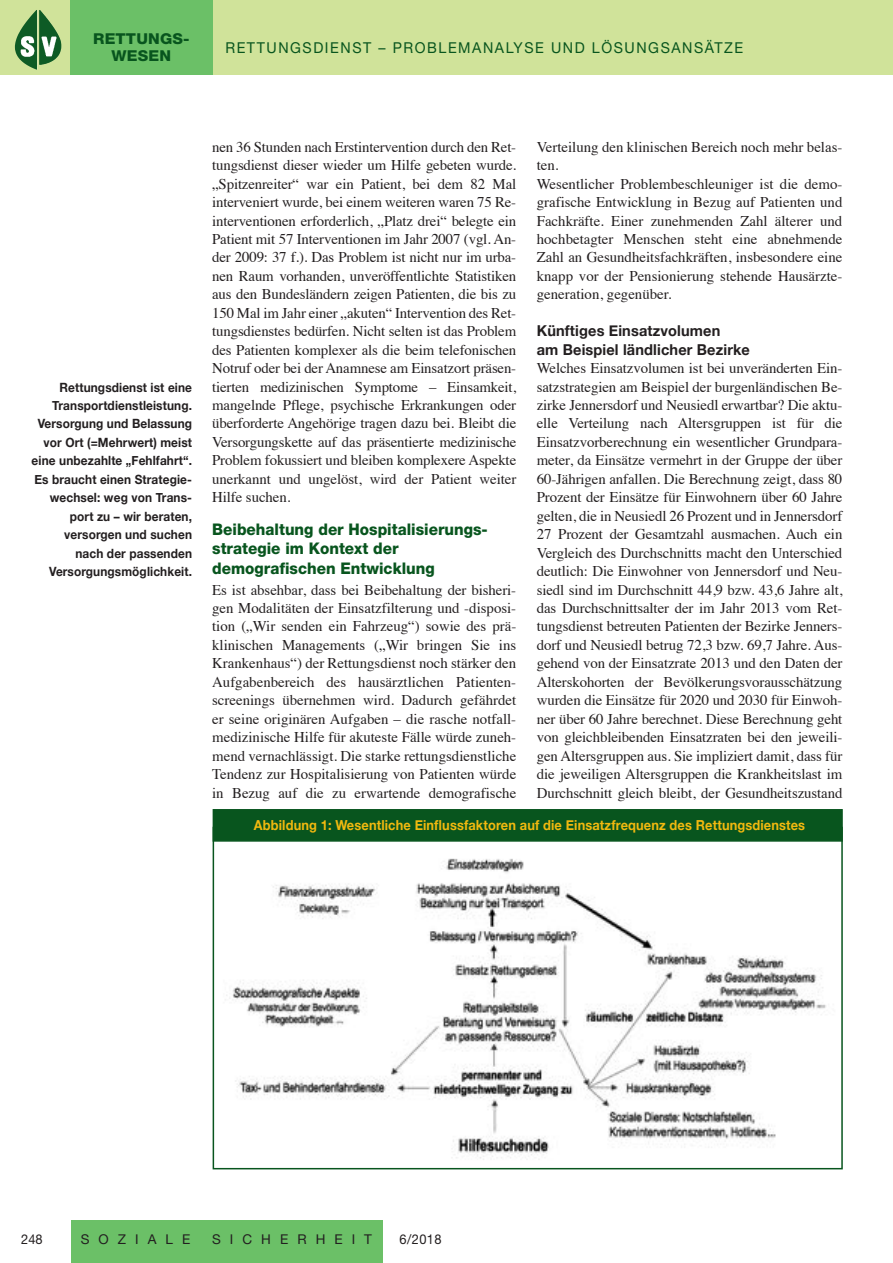
<style>
.page{position:relative;width:893px;height:1263px;background:#fff}
.page>*{position:absolute;margin:0;border:0;box-sizing:border-box;transform-origin:0 0}
.t1{font:800 16.05px/19.5px "Helvetica Neue";color:#08551e;scale:.95 1}
.t2{font:15px "Helvetica Neue LT Std";letter-spacing:.11em;color:#08551e;scale:.95 1}
.t3{font:700 15px/18.5px "Helvetica Neue";letter-spacing:.01em;color:#231f20}
.t4{font:800 15px/17.5px "Helvetica Neue LT Std";letter-spacing:.01em;color:#08551e;text-align:center;scale:1.05 1}
.t5{font:14.85px/18.5px "Times";color:#231f20;text-align:justify}
.t6{font:700 13.8px "Helvetica Neue";letter-spacing:.01em;color:#f2b90f;scale:.93 1}
.t7{font:13.5px "Helvetica Neue LT Std";letter-spacing:.67em;color:#231f20}
.t8{font:13.5px "Helvetica Neue LT Std";letter-spacing:.67em;color:#231f20;scale:.95 1}
.t9{font:700 12.75px/18.5px "Helvetica Neue";letter-spacing:.01em;color:#231f20;text-align:right;scale:.93 1}
</style>
<div class="page">
<div style="left:0;top:0;width:893px;height:74px;background:#d0e39a"></div>
<div style="left:70px;top:0;width:143px;height:74px;background:#6bc067"></div>
<img style="left:39px;top:10px;width:22px;height:55px">
<img style="left:225px;top:858px;width:601px;height:302px">
<div style="left:213px;top:809px;width:630px;height:33px;background:#08551e;border:2px solid #08551e"></div>
<div style="left:71px;top:1220px;width:312px;height:43px;background:#6bc067"></div>
<p class="t4" style="left:93px;top:30px;width:93px">RETTUNGS-<br>WESEN</p>
<p class="t2" style="left:225px;top:39px;width:370px">PROBLEMANALYSE UND LÖSUNGSANSÄTZE</p>
<p class="t2" style="left:225px;top:39px;width:12px">RETT</p>
<p class="t2" style="left:266px;top:39px;width:483px">UNGSDIENST – PROBLEMANALYSE UND LÖSUNGSANSÄTZE</p>
<p class="t9" style="left:32px;top:378px;width:174px">Rettungsdienst ist eine<br>Transportdienstleistung.<br>Versorgung und Belassung vor Ort (=Mehrwert) meist eine unbezahlte „Fehlfahrt“.<br>Es braucht einen Strategie&shy;wechsel: weg von Trans&shy;port zu – wir beraten, versorgen und suchen<br>nach der passenden<br>Versorgungsmöglichkeit.</p>
<p class="t5" style="left:537px;top:136px;width:307px;text-align:left">Verteilung den klinischen Bereich noch mehr belas&shy;ten.<br>Wesentlicher Problembeschleuniger ist die demo&shy;grafische Entwicklung in Bezug auf Patienten und Fachkräfte. Einer zunehmenden Zahl älterer und hochbetagter Menschen steht eine abnehmende Zahl an Gesundheitsfachkräften, insbesondere eine knapp vor der Pensionierung stehende Hausärzte&shy;generation, gegenüber.</p>
<p class="t3" style="left:537px;top:322px;width:215px">Künftiges Einsatzvolumen<br>am Beispiel ländlicher Bezirke</p>
<p class="t5" style="left:537px;top:358px;width:307px">Welches Einsatzvolumen ist bei unveränderten Ein&shy;satzstrategien am Beispiel der burgenländischen Be&shy;zirke Jennersdorf und Neusiedl erwartbar? Die aktu&shy;elle Verteilung nach Altersgruppen ist für die Einsatzvorberechnung ein wesentlicher Grundpara&shy;meter, da Einsätze vermehrt in der Gruppe der über 60-Jährigen anfallen. Die Berechnung zeigt, dass 80<br>Prozent der Einsätze für Einwohnern über 60 Jahre gelten, die in Neusiedl 26 Prozent und in Jennersdorf 27 Prozent der Gesamtzahl ausmachen. Auch ein Vergleich des Durchschnitts macht den Unterschied deutlich: Die Einwohner von Jennersdorf und Neu&shy;siedl sind im Durchschnitt 44,9 bzw. 43,6 Jahre alt, das Durchschnittsalter der im Jahr 2013 vom Ret&shy;tungsdienst betreuten Patienten der Bezirke Jenners&shy;dorf und Neusiedl betrug 72,3 bzw. 69,7 Jahre. Aus&shy;gehend von der Einsatzrate 2013 und den Daten der Alterskohorten der Bevölkerungsvorausschätzung wurden die Einsätze für 2020 und 2030 für Einwoh&shy;ner über 60 Jahre berechnet. Diese Berechnung geht von gleichbleibenden Einsatzraten bei den jeweili&shy;gen Altersgruppen aus. Sie impliziert damit, dass für die jeweiligen Altersgruppen die Krankheitslast im Durchschnitt gleich bleibt, der Gesundheitszustand</p>
<p class="t6" style="left:254px;top:815px;width:594px">Abbildung 1: Wesentliche Einflussfaktoren auf die Einsatzfrequenz des Rettungsdienstes</p>
<p class="t5" style="left:212px;top:136px;width:306px">nen 36 Stunden nach Erstintervention durch den Ret&shy;tungsdienst dieser wieder um Hilfe gebeten wurde. „Spitzenreiter“ war ein Patient, bei dem 82 Mal interveniert wurde, bei einem weiteren waren 75 Re&shy;interventionen erforderlich, „Platz drei“ belegte ein Patient mit 57 Interventionen im Jahr 2007 (vgl. An&shy;der 2009: 37 f.). Das Problem ist nicht nur im urba&shy;nen Raum vorhanden, unveröffentlichte Statistiken aus den Bundesländern zeigen Patienten, die bis zu 150 Mal im Jahr einer „akuten“ Intervention des Ret&shy;tungsdienstes bedürfen. Nicht selten ist das Problem des Patienten komplexer als die beim telefonischen Notruf oder bei der Anamnese am Einsatzort präsen&shy;tierten medizinischen Symptome – Einsamkeit, mangelnde Pflege, psychische Erkrankungen oder überforderte Angehörige tragen dazu bei. Bleibt die Versorgungskette auf das präsentierte medizinische Problem fokussiert und bleiben komplexere Aspekte unerkannt und ungelöst, wird der Patient weiter Hilfe suchen.</p>
<p class="t1" style="left:212px;top:519px;width:292px">Beibehaltung der Hospitalisierungs&shy;strategie im Kontext der demografischen Entwicklung</p>
<p class="t5" style="left:212px;top:579px;width:306px">Es ist absehbar, dass bei Beibehaltung der bisheri&shy;gen Modalitäten der Einsatzfilterung und -disposi&shy;tion („Wir senden ein Fahrzeug“) sowie des prä&shy;klinischen Managements („Wir bringen Sie ins Krankenhaus“) der Rettungsdienst noch stärker den Aufgabenbereich des hausärztlichen Patienten&shy;screenings übernehmen wird. Dadurch gefährdet er seine originären Aufgaben – die rasche notfall&shy;medizinische Hilfe für akuteste Fälle würde zuneh&shy;mend vernachlässigt. Die starke rettungsdienstliche Tendenz zur Hospitalisierung von Patienten würde in Bezug auf die zu erwartende demografische</p>
<p class="t8" style="left:21px;top:1231px;width:24px">248</p>
<p class="t7" style="left:81px;top:1231px;width:111px">SOZIALE</p>
<p class="t7" style="left:212px;top:1231px;width:161px">SICHERHEIT</p>
<p class="t8" style="left:400px;top:1231px;width:46px">6/2018</p>
</div>
